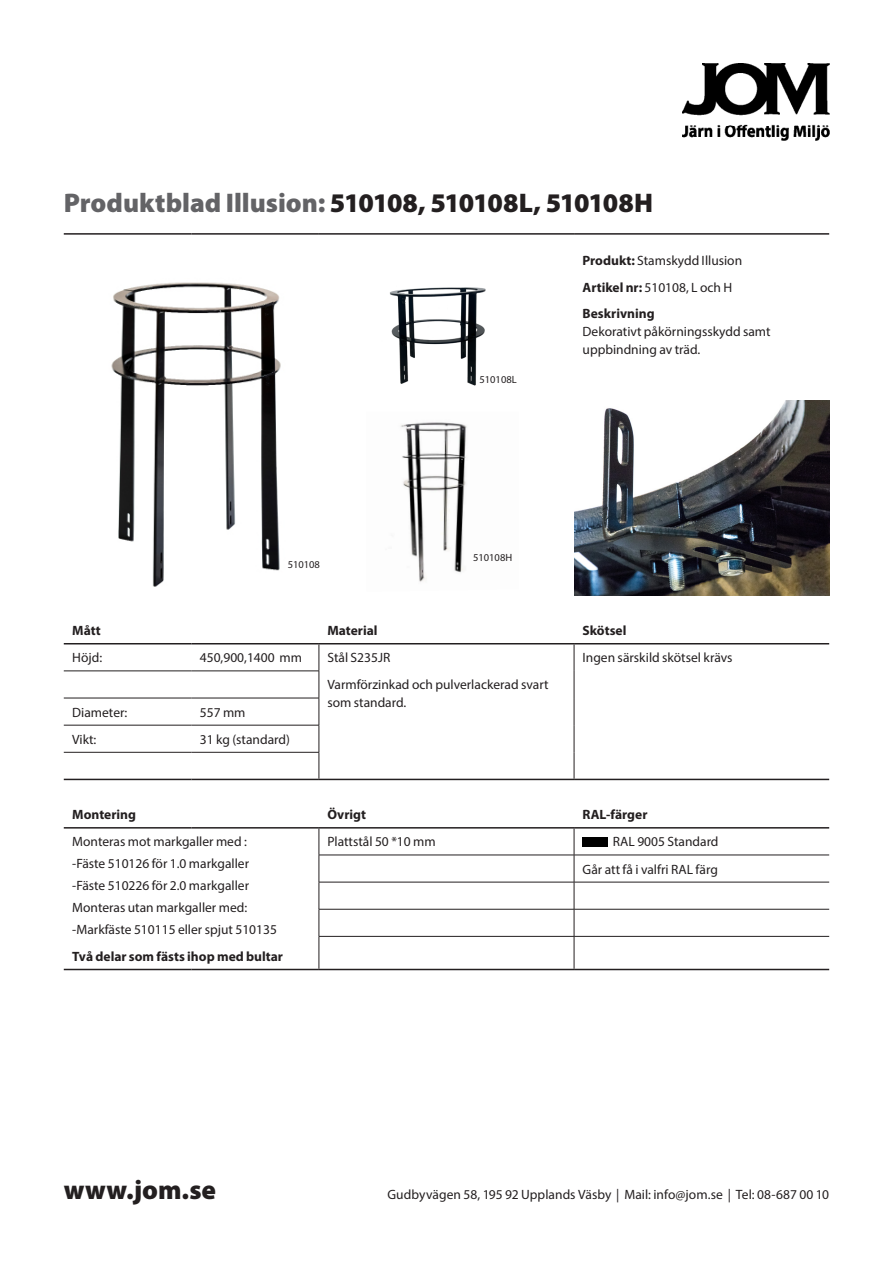
<style>
.page{position:relative;width:893px;height:1263px;background:#fff}
.page>*{position:absolute;margin:0;border:0;box-sizing:border-box;transform-origin:0 0}
.Rubrik_produktblad{font:900 27px "Myriad Pro";color:#231f20}
.Brödtext_produktblad{font:13.5px/18px "Myriad Pro";color:#231f20}
.Mellanrubrik_produktblad{font:700 13.5px "Myriad Pro";color:#231f20}
.Brödtext_produktblad-2{font:700 13.5px "Myriad Pro";color:#231f20}
.Brödtext_produktblad-3{font:10.5px "Myriad Pro";color:#231f20}
.s1{color:#636366}
.s2{font-weight:700}
</style>
<div class="page">
<img style="left:683px;top:64px;width:146px;height:76px">
<hr style="left:64px;top:671px;width:127px;height:1px;background:#231f20">
<hr style="left:191px;top:671px;width:128px;height:1px;background:#231f20">
<hr style="left:64px;top:698px;width:127px;height:1px;background:#231f20">
<hr style="left:191px;top:698px;width:128px;height:1px;background:#231f20">
<hr style="left:64px;top:725px;width:127px;height:1px;background:#231f20">
<hr style="left:191px;top:725px;width:128px;height:1px;background:#231f20">
<hr style="left:64px;top:752px;width:127px;height:1px;background:#231f20">
<hr style="left:191px;top:752px;width:128px;height:1px;background:#231f20">
<svg style="left:319px;top:644px;width:1px;height:135px"></svg>
<svg style="left:574px;top:644px;width:1px;height:135px"></svg>
<hr style="left:64px;top:643px;width:127px;height:1px;background:#231f20">
<hr style="left:191px;top:643px;width:128px;height:1px;background:#231f20">
<hr style="left:319px;top:643px;width:255px;height:1px;background:#231f20">
<hr style="left:574px;top:643px;width:255px;height:1px;background:#231f20">
<hr style="left:64px;top:827px;width:127px;height:1px;background:#231f20">
<hr style="left:191px;top:827px;width:128px;height:1px;background:#231f20">
<hr style="left:319px;top:855px;width:255px;height:1px;background:#231f20">
<svg style="left:319px;top:828px;width:1px;height:108px"></svg>
<hr style="left:319px;top:936px;width:1px;height:33px;background:#231f20">
<hr style="left:64px;top:969px;width:127px;height:1px;background:#231f20">
<hr style="left:191px;top:969px;width:128px;height:1px;background:#231f20">
<hr style="left:319px;top:969px;width:255px;height:1px;background:#231f20">
<hr style="left:319px;top:779px;width:255px;height:1px;background:#231f20">
<hr style="left:574px;top:779px;width:255px;height:1px;background:#231f20">
<hr style="left:64px;top:779px;width:127px;height:1px;background:#231f20">
<hr style="left:191px;top:779px;width:128px;height:1px;background:#231f20">
<hr style="left:64px;top:233px;width:127px;height:2px;background:#231f20">
<hr style="left:191px;top:233px;width:128px;height:2px;background:#231f20">
<hr style="left:319px;top:233px;width:255px;height:2px;background:#231f20">
<hr style="left:574px;top:233px;width:255px;height:2px;background:#231f20">
<hr style="left:319px;top:827px;width:255px;height:1px;background:#231f20">
<hr style="left:574px;top:827px;width:255px;height:1px;background:#231f20">
<hr style="left:319px;top:882px;width:255px;height:1px;background:#231f20">
<hr style="left:319px;top:909px;width:255px;height:1px;background:#231f20">
<hr style="left:574px;top:909px;width:255px;height:1px;background:#231f20">
<hr style="left:319px;top:936px;width:255px;height:1px;background:#231f20">
<hr style="left:574px;top:936px;width:255px;height:1px;background:#231f20">
<svg style="left:574px;top:828px;width:1px;height:108px"></svg>
<hr style="left:574px;top:936px;width:1px;height:33px;background:#231f20">
<hr style="left:574px;top:969px;width:255px;height:1px;background:#231f20">
<hr style="left:574px;top:855px;width:255px;height:1px;background:#231f20">
<hr style="left:574px;top:882px;width:255px;height:1px;background:#231f20">
<img style="left:111px;top:282px;width:170px;height:305px">
<div style="left:583px;top:837px;width:25px;height:9px;background:#000"></div>
<img style="left:574px;top:400px;width:255px;height:195px">
<img style="left:389px;top:287px;width:97px;height:99px">
<img style="left:400px;top:422px;width:67px;height:160px">
<p class="Rubrik_produktblad" style="left:64px;top:184px;width:591px"><span class="s1">Produktblad Illusion:</span> 510108, 510108L, 510108H</p>
<p class="Brödtext_produktblad-3" style="left:288px;top:558px;width:34px">510108</p>
<p class="Brödtext_produktblad-3" style="left:479px;top:373px;width:39px">510108L</p>
<p class="Brödtext_produktblad" style="left:583px;top:252px;width:161px"><span class="s2">Produkt:</span> Stamskydd Illusion</p>
<p class="Brödtext_produktblad" style="left:583px;top:278px;width:151px"><span class="s2">Artikel nr:</span> 510108, L och H</p>
<p class="Brödtext_produktblad" style="left:583px;top:305px;width:190px"><span class="s2">Beskrivning<br></span>Dekorativt påkörningsskydd samt uppbindning av träd.</p>
<p class="Brödtext_produktblad-3" style="left:473px;top:551px;width:41px">510108H</p>
<p class="Mellanrubrik_produktblad" style="left:72px;top:622px;width:30px">Mått</p>
<p class="Mellanrubrik_produktblad" style="left:327px;top:622px;width:52px">Material</p>
<p class="Mellanrubrik_produktblad" style="left:583px;top:622px;width:45px">Skötsel</p>
<p class="Brödtext_produktblad" style="left:72px;top:649px;width:31px">Höjd:</p>
<p class="Brödtext_produktblad" style="left:200px;top:649px;width:104px">450,900,1400 mm</p>
<p class="Brödtext_produktblad" style="left:327px;top:649px;width:64px">Stål S235JR</p>
<p class="Brödtext_produktblad" style="left:327px;top:675px;width:223px">Varmförzinkad och pulverlackerad svart som standard.</p>
<p class="Brödtext_produktblad" style="left:583px;top:649px;width:151px">Ingen särskild skötsel krävs</p>
<p class="Brödtext_produktblad" style="left:72px;top:703px;width:57px">Diameter:</p>
<p class="Brödtext_produktblad" style="left:200px;top:703px;width:47px">557 mm</p>
<p class="Brödtext_produktblad" style="left:72px;top:730px;width:26px">Vikt:</p>
<p class="Brödtext_produktblad" style="left:200px;top:730px;width:92px">31 kg (standard)</p>
<p class="Mellanrubrik_produktblad" style="left:72px;top:806px;width:65px">Montering</p>
<p class="Mellanrubrik_produktblad" style="left:327px;top:806px;width:40px">Övrigt</p>
<p class="Mellanrubrik_produktblad" style="left:583px;top:806px;width:66px">RAL-färger</p>
<p class="Brödtext_produktblad" style="left:72px;top:833px;width:176px">Monteras mot markgaller med :</p>
<p class="Brödtext_produktblad" style="left:72px;top:855px;width:178px">-Fäste 510126 för 1.0 markgaller</p>
<p class="Brödtext_produktblad" style="left:72px;top:877px;width:178px">-Fäste 510226 för 2.0 markgaller</p>
<p class="Brödtext_produktblad" style="left:72px;top:899px;width:176px">Monteras utan markgaller med:</p>
<p class="Brödtext_produktblad" style="left:72px;top:921px;width:206px">-Markfäste 510115 eller spjut 510135</p>
<p class="Brödtext_produktblad-2" style="left:72px;top:948px;width:212px">Två delar som fästs ihop med bultar</p>
<p class="Brödtext_produktblad" style="left:327px;top:833px;width:110px">Plattstål 50 *10 mm</p>
<p class="Brödtext_produktblad" style="left:613px;top:833px;width:107px">RAL 9005 Standard</p>
<p class="Brödtext_produktblad" style="left:583px;top:860px;width:137px">Går att få i valfri RAL färg</p>
<p class="Rubrik_produktblad" style="left:64px;top:1172px;width:154px">www.jom.se</p>
<p class="Brödtext_produktblad" style="left:387px;top:1185px;width:443px">Gudbyvägen 58, 195 92 Upplands Väsby | Mail: info@jom.se | Tel: 08-687 00 10</p>
</div>
